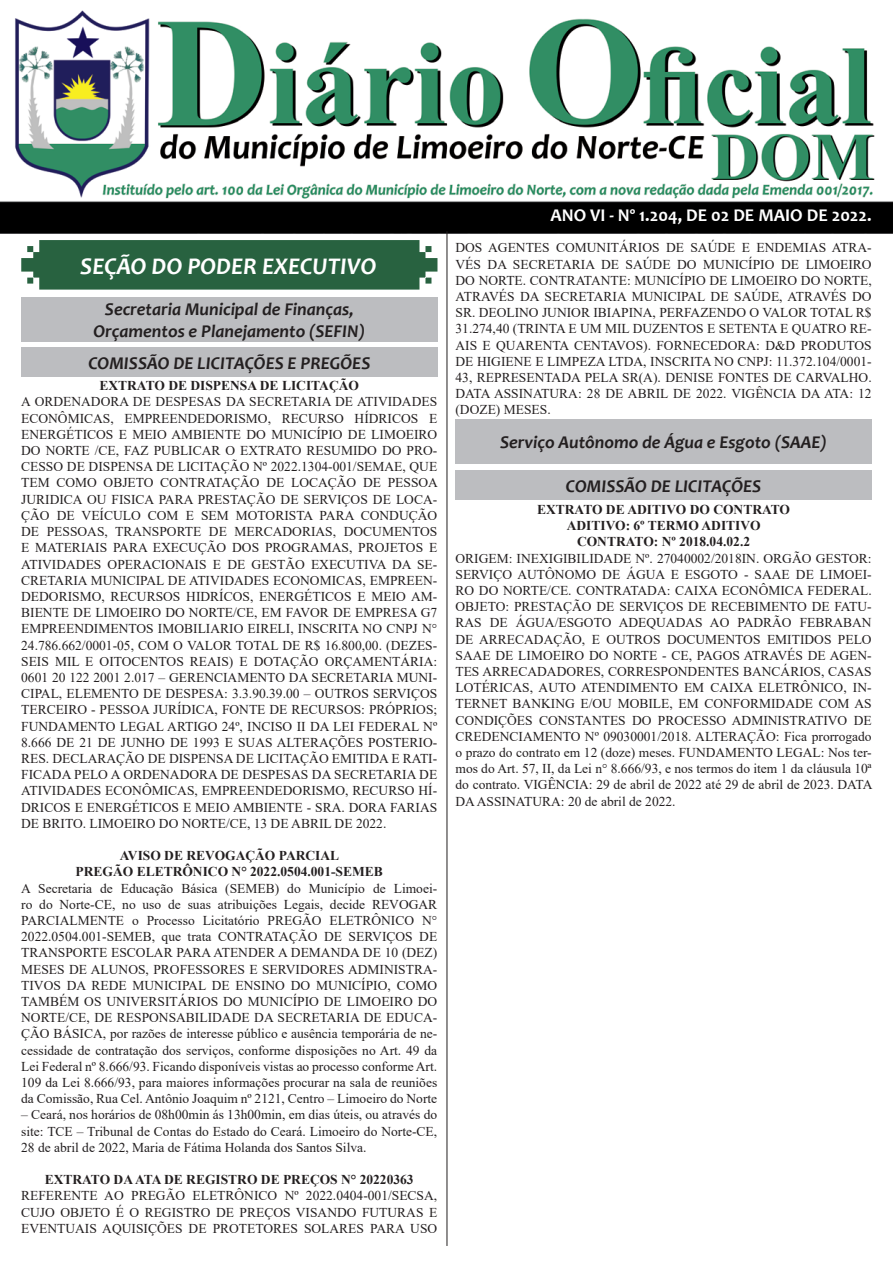
<style>
.page{position:relative;width:893px;height:1263px;background:#fff}
.page>*{position:absolute;margin:0;border:0;box-sizing:border-box;transform-origin:0 0}
.t1{font:italic 700 24px "Candara";color:#fff}
.t2{font:italic 700 18px "Candara";color:#231f20}
.t3{font:700 18px "Candara";color:#fff}
.t4{font:13.5px/16.2px "Times New Roman";color:#231f20;text-align:justify}
.t5{font:700 13.5px "Times New Roman";color:#231f20}
</style>
<div class="page">
<img style="left:0;top:10px;width:893px;height:224px">
<svg style="left:21px;top:240px;width:416px;height:50px;background:#346a4a"></svg>
<hr style="left:447px;top:231px;width:1px;height:1015px;background:#231f20">
<div style="left:21px;top:297px;width:416px;height:44px;background:#bcbdc0"></div>
<div style="left:21px;top:348px;width:416px;height:29px;background:#bcbdc0"></div>
<div style="left:455px;top:420px;width:417px;height:44px;background:#bcbdc0"></div>
<div style="left:455px;top:470px;width:417px;height:29px;background:#bcbdc0"></div>
<p class="t1" style="left:80px;top:251px;width:298px">SEÇÃO DO PODER EXECUTIVO</p>
<p class="t2" style="left:105px;top:298px;width:250px">Secretaria Municipal de Finanças,</p>
<p class="t2" style="left:93px;top:319px;width:273px">Orçamentos e Planejamento (SEFIN)</p>
<p class="t2" style="left:88px;top:352px;width:283px">COMISSÃO DE LICITAÇÕES E PREGÕES</p>
<p class="t5" style="left:99px;top:376px;width:261px">EXTRATO DE DISPENSA DE LICITAÇÃO</p>
<p class="t4" style="left:21px;top:393px;width:418px">A ORDENADORA DE DESPESAS DA SECRETARIA DE ATIVIDADES ECONÔMICAS, EMPREENDEDORISMO, RECURSO HÍDRICOS E ENERGÉTICOS E MEIO AMBIENTE DO MUNICÍPIO DE LIMOEIRO DO NORTE /CE, FAZ PUBLICAR O EXTRATO RESUMIDO DO PRO-CESSO DE DISPENSA DE LICITAÇÃO Nº 2022.1304-001/SEMAE, QUE TEM COMO OBJETO CONTRATAÇÃO DE LOCAÇÃO DE PESSOA JURIDICA OU FISICA PARA PRESTAÇÃO DE SERVIÇOS DE LOCA-ÇÃO DE VEÍCULO COM E SEM MOTORISTA PARA CONDUÇÃO DE PESSOAS, TRANSPORTE DE MERCADORIAS, DOCUMENTOS E MATERIAIS PARA EXECUÇÃO DOS PROGRAMAS, PROJETOS E ATIVIDADES OPERACIONAIS E DE GESTÃO EXECUTIVA DA SE-CRETARIA MUNICIPAL DE ATIVIDADES ECONOMICAS, EMPREEN-DEDORISMO, RECURSOS HIDRÍCOS, ENERGÉTICOS E MEIO AM-BIENTE DE LIMOEIRO DO NORTE/CE, EM FAVOR DE EMPRESA G7<br>EMPREENDIMENTOS IMOBILIARIO EIRELI, INSCRITA NO CNPJ N° 24.786.662/0001-05, COM O VALOR TOTAL DE R$ 16.800,00. (DEZES-SEIS MIL E OITOCENTOS REAIS) E DOTAÇÃO ORÇAMENTÁRIA:<br>0601 20 122 2001 2.017 – GERENCIAMENTO DA SECRETARIA MUNI-CIPAL, ELEMENTO DE DESPESA: 3.3.90.39.00 – OUTROS SERVIÇOS TERCEIRO - PESSOA JURÍDICA, FONTE DE RECURSOS: PRÓPRIOS; FUNDAMENTO LEGAL ARTIGO 24º, INCISO II DA LEI FEDERAL Nº 8.666 DE 21 DE JUNHO DE 1993 E SUAS ALTERAÇÕES POSTERIO-RES. DECLARAÇÃO DE DISPENSA DE LICITAÇÃO EMITIDA E RATI-FICADA PELO A ORDENADORA DE DESPESAS DA SECRETARIA DE ATIVIDADES ECONÔMICAS, EMPREENDEDORISMO, RECURSO HÍ-DRICOS E ENERGÉTICOS E MEIO AMBIENTE - SRA. DORA FARIAS DE BRITO. LIMOEIRO DO NORTE/CE, 13 DE ABRIL DE 2022.</p>
<p class="t5" style="left:120px;top:846px;width:221px">AVISO DE REVOGAÇÃO PARCIAL</p>
<p class="t5" style="left:76px;top:862px;width:309px">PREGÃO ELETRÔNICO N° 2022.0504.001-SEMEB</p>
<p class="t4" style="left:21px;top:879px;width:418px">A Secretaria de Educação Básica (SEMEB) do Município de Limoei&shy;ro do Norte-CE, no uso de suas atribuições Legais, decide REVOGAR PARCIALMENTE o Processo Licitatório PREGÃO ELETRÔNICO N° 2022.0504.001-SEMEB, que trata CONTRATAÇÃO DE SERVIÇOS DE TRANSPORTE ESCOLAR PARA ATENDER A DEMANDA DE 10 (DEZ)<br>MESES DE ALUNOS, PROFESSORES E SERVIDORES ADMINISTRA-TIVOS DA REDE MUNICIPAL DE ENSINO DO MUNICÍPIO, COMO TAMBÉM OS UNIVERSITÁRIOS DO MUNICÍPIO DE LIMOEIRO DO NORTE/CE, DE RESPONSABILIDADE DA SECRETARIA DE EDUCA-ÇÃO BÁSICA, por razões de interesse público e ausência temporária de ne&shy;cessidade de contratação dos serviços, conforme disposições no Art. 49 da Lei Federal nº 8.666/93. Ficando disponíveis vistas ao processo conforme Art.<br>109 da Lei 8.666/93, para maiores informações procurar na sala de reuniões da Comissão, Rua Cel. Antônio Joaquim nº 2121, Centro – Limoeiro do Norte</p>
<p class="t4" style="left:21px;top:1106px;width:418px">– Ceará, nos horários de 08h00min ás 13h00min, em dias úteis, ou através do site: TCE – Tribunal de Contas do Estado do Ceará. Limoeiro do Norte-CE, 28 de abril de 2022, Maria de Fátima Holanda dos Santos Silva.</p>
<p class="t5" style="left:45px;top:1170px;width:370px">EXTRATO DA ATA DE REGISTRO DE PREÇOS N° 20220363</p>
<p class="t4" style="left:21px;top:1187px;width:418px">REFERENTE AO PREGÃO ELETRÔNICO Nº 2022.0404-001/SECSA, CUJO OBJETO É O REGISTRO DE PREÇOS VISANDO FUTURAS E EVENTUAIS AQUISIÇÕES DE PROTETORES SOLARES PARA USO</p>
<p class="t3" style="left:550px;top:204px;width:323px">ANO VI - Nº 1.204, DE 02 DE MAIO DE 2022.</p>
<p class="t4" style="left:455px;top:239px;width:418px">DOS AGENTES COMUNITÁRIOS DE SAÚDE E ENDEMIAS ATRA-VÉS DA SECRETARIA DE SAÚDE DO MUNICÍPIO DE LIMOEIRO DO NORTE. CONTRATANTE: MUNICÍPIO DE LIMOEIRO DO NORTE, ATRAVÉS DA SECRETARIA MUNICIPAL DE SAÚDE, ATRAVÉS DO SR. DEOLINO JUNIOR IBIAPINA, PERFAZENDO O VALOR TOTAL R$ 31.274,40 (TRINTA E UM MIL DUZENTOS E SETENTA E QUATRO RE-AIS E QUARENTA CENTAVOS). FORNECEDORA: D&amp;D PRODUTOS DE HIGIENE E LIMPEZA LTDA, INSCRITA NO CNPJ: 11.372.104/0001- 43, REPRESENTADA PELA SR(A). DENISE FONTES DE CARVALHO.<br>DATA ASSINATURA: 28 DE ABRIL DE 2022. VIGÊNCIA DA ATA: 12 (DOZE) MESES.</p>
<p class="t2" style="left:500px;top:431px;width:328px">Serviço Autônomo de Água e Esgoto (SAAE)</p>
<p class="t2" style="left:566px;top:474px;width:197px">COMISSÃO DE LICITAÇÕES</p>
<p class="t5" style="left:537px;top:500px;width:255px">EXTRATO DE ADITIVO DO CONTRATO</p>
<p class="t5" style="left:567px;top:516px;width:195px">ADITIVO: 6º TERMO ADITIVO</p>
<p class="t5" style="left:577px;top:532px;width:175px">CONTRATO: Nº 2018.04.02.2</p>
<p class="t4" style="left:455px;top:550px;width:418px">ORIGEM: INEXIGIBILIDADE Nº. 27040002/2018IN. ORGÃO GESTOR:<br>SERVIÇO AUTÔNOMO DE ÁGUA E ESGOTO - SAAE DE LIMOEI-RO DO NORTE/CE. CONTRATADA: CAIXA ECONÔMICA FEDERAL.<br>OBJETO: PRESTAÇÃO DE SERVIÇOS DE RECEBIMENTO DE FATU-RAS DE ÁGUA/ESGOTO ADEQUADAS AO PADRÃO FEBRABAN DE ARRECADAÇÃO, E OUTROS DOCUMENTOS EMITIDOS PELO SAAE DE LIMOEIRO DO NORTE - CE, PAGOS ATRAVÉS DE AGEN-TES ARRECADADORES, CORRESPONDENTES BANCÁRIOS, CASAS LOTÉRICAS, AUTO ATENDIMENTO EM CAIXA ELETRÔNICO, IN-TERNET BANKING E/OU MOBILE, EM CONFORMIDADE COM AS CONDIÇÕES CONSTANTES DO PROCESSO ADMINISTRATIVO DE CREDENCIAMENTO Nº 09030001/2018. ALTERAÇÃO: Fica prorrogado o prazo do contrato em 12 (doze) meses. FUNDAMENTO LEGAL: Nos ter&shy;mos do Art. 57, II, da Lei n° 8.666/93, e nos termos do item 1 da cláusula 10ª do contrato. VIGÊNCIA: 29 de abril de 2022 até 29 de abril de 2023. DATA DA ASSINATURA: 20 de abril de 2022.</p>
</div>
